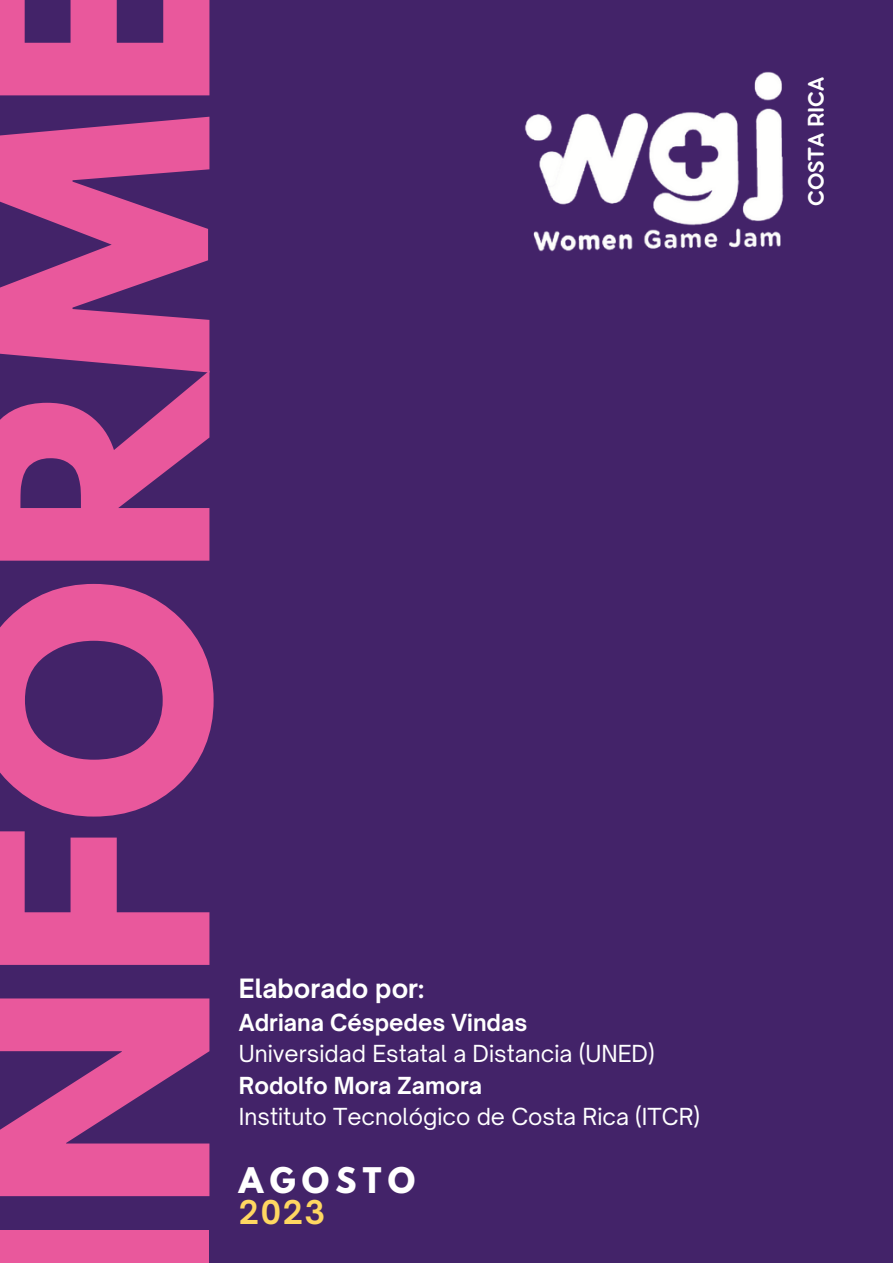
<style>
.page{position:relative;width:893px;height:1264px;background:#fff}
.page>*{position:absolute;margin:0;border:0;box-sizing:border-box;transform-origin:0 0}
.t1{font:700 279.75px "League Spartan";color:#e9589c}
.t2{font:700 31.35px "League Spartan";letter-spacing:.2em;color:#fff}
.t3{font:700 31.35px "Open Sauce One";color:#ffd761}
.t4{font:700 25.5px "Open Sauce One";color:#fff}
.t5{font:24.6px "Bubbleboddy Neue";color:#fff}
.t6{font:22.5px "Open Sauce One";color:#fff}
.t7{font:700 22.5px "Open Sauce One";color:#fff}
</style>
<div class="page">
<div style="left:0;top:0;width:892px;height:1262px;background:#432369"></div>
<img style="left:524px;top:71px;width:260px;height:181px">
<p class="t1" style="left:-42px;top:1299px;width:1350px;rotate:-90deg">INFORME</p>
<p class="t4" style="left:239px;top:972px;width:187px">Elaborado por:</p>
<p class="t7" style="left:239px;top:1008px;width:290px">Adriana Céspedes Vindas</p>
<p class="t6" style="left:239px;top:1039px;width:417px">Universidad Estatal a Distancia (UNED)</p>
<p class="t7" style="left:239px;top:1071px;width:245px">Rodolfo Mora Zamora</p>
<p class="t6" style="left:239px;top:1102px;width:463px">Instituto Tecnológico de Costa Rica (ITCR)</p>
<p class="t2" style="left:239px;top:1164px;width:178px">AGOSTO</p>
<p class="t3" style="left:239px;top:1192px;width:88px">2023</p>
<p class="t5" style="left:808px;top:206px;width:131px;rotate:-90deg">COSTA RICA</p>
</div>
